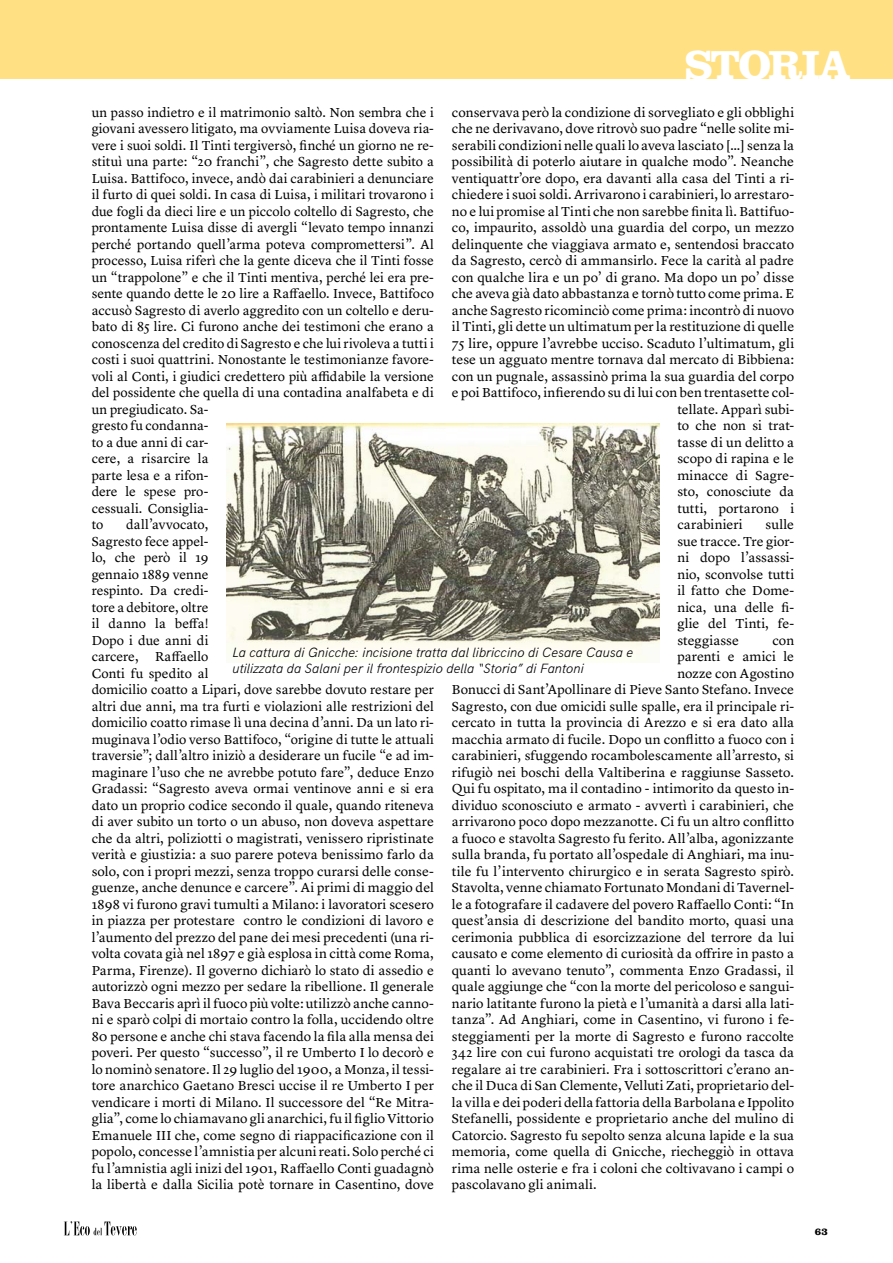
<style>
.page{position:relative;width:893px;height:1263px;background:#fff}
.page>*{position:absolute;margin:0;border:0;box-sizing:border-box;transform-origin:0 0}
.t1{font:700 42px "Clarendon LT Std";letter-spacing:-.05em;color:#fff}
.t2{font:13.5px/16.5px "Lyon Text";color:#000}
.t3{font:italic 300 13.5px/16.5px "HK Grotesk";letter-spacing:.005em;color:#000}
.t4{font:700 10.5px "Clarendon LT Std";color:#000}
</style>
<div class="page">
<svg style="left:64px;top:1221px;width:73px;height:14px"></svg>
<div style="left:0;top:0;width:893px;height:79px;background:#ffe184"></div>
<img style="left:227px;top:423px;width:432px;height:240px">
<h1 class="t1" style="left:685px;top:39px;width:168px">STORIA</h1>
<p class="t2" style="left:452px;top:103px;width:344px">conservava però la condizione di sorvegliato e gli obblighi</p>
<p class="t2" style="left:452px;top:119px;width:344px">che ne derivavano, dove ritrovò suo padre “nelle solite mi-</p>
<p class="t2" style="left:452px;top:136px;width:344px">serabili condizioni nelle quali lo aveva lasciato […] senza la</p>
<p class="t2" style="left:452px;top:152px;width:344px">possibilità di poterlo aiutare in qualche modo”. Neanche</p>
<p class="t2" style="left:452px;top:169px;width:344px">ventiquattr’ore dopo, era davanti alla casa del Tinti a ri-</p>
<p class="t2" style="left:452px;top:185px;width:344px">chiedere i suoi soldi. Arrivarono i carabinieri, lo arrestaro-</p>
<p class="t2" style="left:452px;top:202px;width:344px">no e lui promise al Tinti che non sarebbe finita lì. Battifuo-</p>
<p class="t2" style="left:452px;top:218px;width:344px">co, impaurito, assoldò una guardia del corpo, un mezzo</p>
<p class="t2" style="left:452px;top:235px;width:344px">delinquente che viaggiava armato e, sentendosi braccato</p>
<p class="t2" style="left:452px;top:251px;width:344px">da Sagresto, cercò di ammansirlo. Fece la carità al padre</p>
<p class="t2" style="left:452px;top:268px;width:344px">con qualche lira e un po’ di grano. Ma dopo un po’ disse</p>
<p class="t2" style="left:452px;top:284px;width:344px">che aveva già dato abbastanza e tornò tutto come prima. E</p>
<p class="t2" style="left:452px;top:301px;width:344px">anche Sagresto ricominciò come prima: incontrò di nuovo</p>
<p class="t2" style="left:452px;top:317px;width:344px">il Tinti, gli dette un ultimatum per la restituzione di quelle</p>
<p class="t2" style="left:452px;top:334px;width:344px">75 lire, oppure l’avrebbe ucciso. Scaduto l’ultimatum, gli</p>
<p class="t2" style="left:452px;top:350px;width:344px">tese un agguato mentre tornava dal mercato di Bibbiena:</p>
<p class="t2" style="left:452px;top:367px;width:344px">con un pugnale, assassinò prima la sua guardia del corpo</p>
<p class="t2" style="left:452px;top:383px;width:344px">e poi Battifoco, infierendo su di lui con ben trentasette col-</p>
<p class="t2" style="left:677px;top:400px;width:118px">tellate. Apparì subi-</p>
<p class="t2" style="left:677px;top:416px;width:118px">to che non si trat-</p>
<p class="t2" style="left:677px;top:433px;width:118px">tasse di un delitto a</p>
<p class="t2" style="left:677px;top:449px;width:118px">scopo di rapina e le</p>
<p class="t2" style="left:677px;top:466px;width:118px">minacce di Sagre-</p>
<p class="t2" style="left:677px;top:482px;width:118px">sto, conosciute da</p>
<p class="t2" style="left:677px;top:499px;width:118px">tutti, portarono i</p>
<p class="t2" style="left:677px;top:515px;width:67px">carabinieri</p>
<p class="t2" style="left:92px;top:103px;width:344px">un passo indietro e il matrimonio saltò. Non sembra che i giovani avessero litigato, ma ovviamente Luisa doveva ria&shy;vere i suoi soldi. Il Tinti tergiversò, finché un giorno ne re&shy;stituì una parte: “20 franchi”, che Sagresto dette subito a Luisa. Battifoco, invece, andò dai carabinieri a denunciare il furto di quei soldi. In casa di Luisa, i militari trovarono i due fogli da dieci lire e un piccolo coltello di Sagresto, che prontamente Luisa disse di avergli “levato tempo innanzi perché portando quell’arma poteva compromettersi”. Al processo, Luisa riferì che la gente diceva che il Tinti fosse un “trappolone” e che il Tinti mentiva, perché lei era pre&shy;sente quando dette le 20 lire a Raffaello. Invece, Battifoco accusò Sagresto di averlo aggredito con un coltello e deru&shy;bato di 85 lire. Ci furono anche dei testimoni che erano a conoscenza del credito di Sagresto e che lui rivoleva a tutti i costi i suoi quattrini. Nonostante le testimonianze favore&shy;voli al Conti, i giudici credettero più affidabile la versione del possidente che quella di una contadina analfabeta e di un pregiudicato. Sa-<br>gresto fu condanna-<br>to a due anni di car-<br>cere, a risarcire la<br>parte lesa e a rifon-<br>dere le spese pro-<br>cessuali. Consiglia-<br>to</p>
<p class="t2" style="left:92px;top:515px;width:344px;text-indent:35px">dall’avvocato,<br>Sagresto fece appel-<br>lo, che però il 19<br>gennaio 1889 venne<br>respinto. Da credi-<br>tore a debitore, oltre<br>il danno la beffa!<br>Dopo i due anni di<br>carcere, Raffaello<br>Conti fu spedito al<br>domicilio coatto a Lipari, dove sarebbe dovuto restare per altri due anni, ma tra furti e violazioni alle restrizioni del domicilio coatto rimase lì una decina d’anni. Da un lato ri&shy;muginava l’odio verso Battifoco, “origine di tutte le attuali traversie”; dall’altro iniziò a desiderare un fucile “e ad im&shy;maginare l’uso che ne avrebbe potuto fare”, deduce Enzo Gradassi: “Sagresto aveva ormai ventinove anni e si era dato un proprio codice secondo il quale, quando riteneva di aver subito un torto o un abuso, non doveva aspettare che da altri, poliziotti o magistrati, venissero ripristinate verità e giustizia: a suo parere poteva benissimo farlo da solo, con i propri mezzi, senza troppo curarsi delle conse&shy;guenze, anche denunce e carcere”. Ai primi di maggio del 1898 vi furono gravi tumulti a Milano: i lavoratori scesero in piazza per protestare contro le condizioni di lavoro e l’aumento del prezzo del pane dei mesi precedenti (una ri&shy;volta covata già nel 1897 e già esplosa in città come Roma, Parma, Firenze). Il governo dichiarò lo stato di assedio e autorizzò ogni mezzo per sedare la ribellione. Il generale Bava Beccaris aprì il fuoco più volte: utilizzò anche canno&shy;ni e sparò colpi di mortaio contro la folla, uccidendo oltre 80 persone e anche chi stava facendo la fila alla mensa dei poveri. Per questo “successo”, il re Umberto I lo decorò e lo nominò senatore. Il 29 luglio del 1900, a Monza, il tessi&shy;tore anarchico Gaetano Bresci uccise il re Umberto I per vendicare i morti di Milano. Il successore del “Re Mitra&shy;glia”, come lo chiamavano gli anarchici, fu il figlio Vittorio Emanuele III che, come segno di riappacificazione con il popolo, concesse l’amnistia per alcuni reati. Solo perché ci fu l’amnistia agli inizi del 1901, Raffaello Conti guadagnò la libertà e dalla Sicilia potè tornare in Casentino, dove</p>
<p class="t2" style="left:677px;top:515px;width:118px;text-align:justify;text-indent:88px">sulle sue tracce. Tre gior&shy;ni dopo l’assassi&shy;nio, sconvolse tutti il fatto che Dome&shy;nica, una delle fi&shy;glie del Tinti, fe&shy;steggiasse</p>
<p class="t2" style="left:772px;top:631px;width:23px">con</p>
<p class="t2" style="left:677px;top:647px;width:118px">parenti e amici le</p>
<p class="t2" style="left:677px;top:664px;width:118px">nozze con Agostino</p>
<p class="t2" style="left:452px;top:680px;width:344px">Bonucci di Sant’Apollinare di Pieve Santo Stefano. Invece</p>
<p class="t2" style="left:452px;top:697px;width:344px">Sagresto, con due omicidi sulle spalle, era il principale ri-</p>
<p class="t2" style="left:452px;top:713px;width:344px">cercato in tutta la provincia di Arezzo e si era dato alla</p>
<p class="t2" style="left:452px;top:730px;width:344px">macchia armato di fucile. Dopo un conflitto a fuoco con i</p>
<p class="t2" style="left:452px;top:746px;width:344px">carabinieri, sfuggendo rocambolescamente all’arresto, si</p>
<p class="t2" style="left:452px;top:763px;width:344px">rifugiò nei boschi della Valtiberina e raggiunse Sasseto.</p>
<p class="t2" style="left:452px;top:779px;width:344px">Qui fu ospitato, ma il contadino - intimorito da questo in-</p>
<p class="t2" style="left:452px;top:796px;width:344px">dividuo sconosciuto e armato - avvertì i carabinieri, che</p>
<p class="t2" style="left:452px;top:812px;width:344px">arrivarono poco dopo mezzanotte. Ci fu un altro conflitto</p>
<p class="t2" style="left:452px;top:829px;width:344px">a fuoco e stavolta Sagresto fu ferito. All’alba, agonizzante</p>
<p class="t2" style="left:452px;top:845px;width:344px">sulla branda, fu portato all’ospedale di Anghiari, ma inu-</p>
<p class="t2" style="left:452px;top:862px;width:344px">tile fu l’intervento chirurgico e in serata Sagresto spirò.</p>
<p class="t2" style="left:452px;top:878px;width:344px">Stavolta, venne chiamato Fortunato Mondani di Tavernel-</p>
<p class="t2" style="left:452px;top:895px;width:344px">le a fotografare il cadavere del povero Raffaello Conti: “In</p>
<p class="t2" style="left:452px;top:911px;width:344px">quest’ansia di descrizione del bandito morto, quasi una</p>
<p class="t2" style="left:452px;top:928px;width:344px">cerimonia pubblica di esorcizzazione del terrore da lui</p>
<p class="t2" style="left:452px;top:944px;width:344px">causato e come elemento di curiosità da offrire in pasto a</p>
<p class="t2" style="left:452px;top:961px;width:344px">quanti lo avevano tenuto”, commenta Enzo Gradassi, il</p>
<p class="t2" style="left:452px;top:977px;width:344px">quale aggiunge che “con la morte del pericoloso e sangui-</p>
<p class="t2" style="left:452px;top:994px;width:344px">nario latitante furono la pietà e l’umanità a darsi alla lati-</p>
<p class="t2" style="left:452px;top:1010px;width:344px">tanza”. Ad Anghiari, come in Casentino, vi furono i fe-</p>
<p class="t2" style="left:452px;top:1027px;width:344px">steggiamenti per la morte di Sagresto e furono raccolte</p>
<p class="t2" style="left:452px;top:1043px;width:344px">342 lire con cui furono acquistati tre orologi da tasca da</p>
<p class="t2" style="left:452px;top:1060px;width:344px">regalare ai tre carabinieri. Fra i sottoscrittori c’erano an-</p>
<p class="t2" style="left:452px;top:1076px;width:344px">che il Duca di San Clemente, Velluti Zati, proprietario del-</p>
<p class="t2" style="left:452px;top:1093px;width:344px">la villa e dei poderi della fattoria della Barbolana e Ippolito</p>
<p class="t2" style="left:452px;top:1109px;width:344px">Stefanelli, possidente e proprietario anche del mulino di</p>
<p class="t2" style="left:452px;top:1126px;width:344px">Catorcio. Sagresto fu sepolto senza alcuna lapide e la sua</p>
<p class="t2" style="left:452px;top:1142px;width:344px">memoria, come quella di Gnicche, riecheggiò in ottava</p>
<p class="t2" style="left:452px;top:1159px;width:344px">rima nelle osterie e fra i coloni che coltivavano i campi o</p>
<p class="t2" style="left:452px;top:1175px;width:146px">pascolavano gli animali.</p>
<p class="t3" style="left:233px;top:643px;width:402px">La cattura di Gnicche: incisione tratta dal libriccino di Cesare Causa e utilizzata da Salani per il frontespizio della “Storia” di Fantoni</p>
<p class="t4" style="left:815px;top:1225px;width:15px">63</p>
</div>
